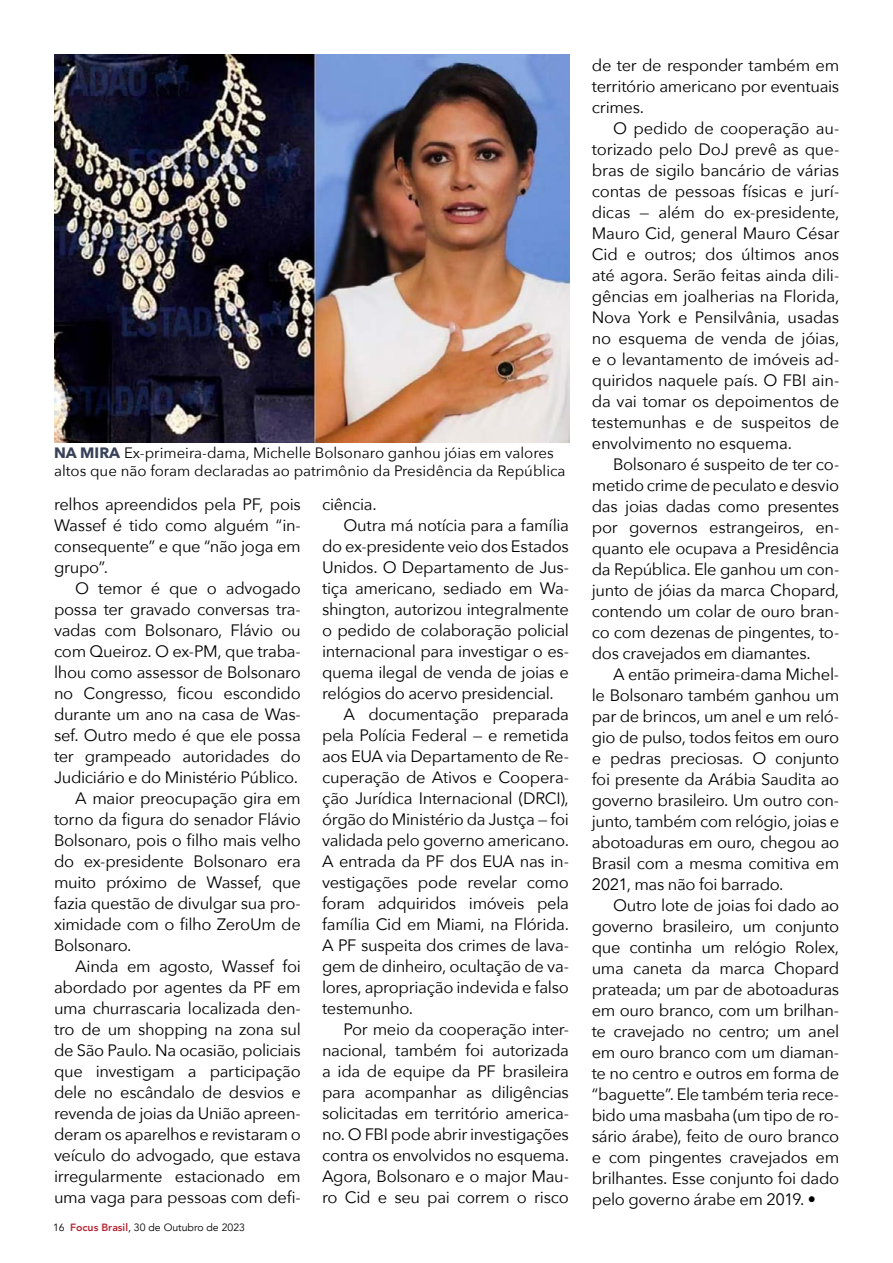
<style>
.page{position:relative;width:893px;height:1263px;background:#fff}
.page>*{position:absolute;margin:0;border:0;box-sizing:border-box;transform-origin:0 0}
.t1{font:16.5px/21px "Avenir Next";letter-spacing:-.02em;color:#000;text-align:justify}
.t2{font:15px/18px "Avenir Next";color:#000}
.t3{font:10.5px "Avenir";color:#000}
.s1{font-weight:700;color:#3a4259}
.s2{font-weight:800;color:#b72735}
</style>
<div class="page">
<img style="left:54px;top:54px;width:516px;height:388px">
<p class="t2" style="left:54px;top:443px;width:513px"><span class="s1">NA MIRA</span> Ex-primeira-dama, Michelle Bolsonaro ganhou jóias em valores altos que não foram declaradas ao patrimônio da Presidência da República</p>
<p class="t1" style="left:54px;top:493px;width:248px">relhos apreendidos pela PF, pois Wassef é tido como alguém “in&shy;consequente” e que “não joga em grupo”.</p>
<p class="t1" style="left:75px;top:577px;width:227px">O temor é que o advogado</p>
<p class="t1" style="left:54px;top:598px;width:248px">possa ter gravado conversas tra-</p>
<p class="t1" style="left:54px;top:619px;width:248px">vadas com Bolsonaro, Flávio ou</p>
<p class="t1" style="left:54px;top:640px;width:248px">com Queiroz. O ex-PM, que traba-</p>
<p class="t1" style="left:54px;top:661px;width:248px">lhou como assessor de Bolsonaro</p>
<p class="t1" style="left:54px;top:682px;width:248px">no Congresso, ficou escondido</p>
<p class="t1" style="left:54px;top:703px;width:248px">durante um ano na casa de Was-</p>
<p class="t1" style="left:54px;top:724px;width:248px">sef. Outro medo é que ele possa</p>
<p class="t1" style="left:54px;top:745px;width:248px">ter grampeado autoridades do</p>
<p class="t1" style="left:54px;top:766px;width:246px">Judiciário e do Ministério Público.</p>
<p class="t1" style="left:75px;top:787px;width:227px">A maior preocupação gira em</p>
<p class="t1" style="left:54px;top:808px;width:248px">torno da figura do senador Flávio</p>
<p class="t1" style="left:54px;top:829px;width:248px">Bolsonaro, pois o filho mais velho</p>
<p class="t1" style="left:54px;top:850px;width:248px">do ex-presidente Bolsonaro era</p>
<p class="t1" style="left:54px;top:871px;width:248px">muito próximo de Wassef, que</p>
<p class="t1" style="left:54px;top:892px;width:248px">fazia questão de divulgar sua pro-</p>
<p class="t1" style="left:54px;top:913px;width:248px">ximidade com o filho ZeroUm de</p>
<p class="t1" style="left:54px;top:934px;width:79px">Bolsonaro.</p>
<p class="t1" style="left:75px;top:955px;width:227px">Ainda em agosto, Wassef foi</p>
<p class="t1" style="left:54px;top:976px;width:248px">abordado por agentes da PF em</p>
<p class="t1" style="left:54px;top:997px;width:248px">uma churrascaria localizada den-</p>
<p class="t1" style="left:54px;top:1018px;width:248px">tro de um shopping na zona sul</p>
<p class="t1" style="left:54px;top:1039px;width:248px">de São Paulo. Na ocasião, policiais</p>
<p class="t1" style="left:54px;top:1060px;width:248px">que investigam a participação</p>
<p class="t1" style="left:54px;top:1081px;width:248px">dele no escândalo de desvios e</p>
<p class="t1" style="left:54px;top:1102px;width:248px">revenda de joias da União apreen-</p>
<p class="t1" style="left:54px;top:1123px;width:248px">deram os aparelhos e revistaram o</p>
<p class="t1" style="left:54px;top:1144px;width:248px">veículo do advogado, que estava</p>
<p class="t1" style="left:54px;top:1165px;width:248px">irregularmente estacionado em</p>
<p class="t1" style="left:54px;top:1186px;width:248px">uma vaga para pessoas com defi-</p>
<p class="t3" style="left:53px;top:1221px;width:193px">16 <span class="s2">Focus Brasil</span>, 30 de Outubro de 2023</p>
<p class="t1" style="left:322px;top:493px;width:56px">ciência.</p>
<p class="t1" style="left:343px;top:514px;width:227px">Outra má notícia para a família</p>
<p class="t1" style="left:322px;top:535px;width:248px">do ex-presidente veio dos Estados</p>
<p class="t1" style="left:322px;top:556px;width:248px">Unidos. O Departamento de Jus-</p>
<p class="t1" style="left:322px;top:577px;width:248px">tiça americano, sediado em Wa-</p>
<p class="t1" style="left:322px;top:598px;width:248px">shington, autorizou integralmente</p>
<p class="t1" style="left:322px;top:619px;width:248px">o pedido de colaboração policial</p>
<p class="t1" style="left:322px;top:640px;width:248px">internacional para investigar o es-</p>
<p class="t1" style="left:322px;top:661px;width:248px">quema ilegal de venda de joias e</p>
<p class="t1" style="left:322px;top:682px;width:233px">relógios do acervo presidencial.</p>
<p class="t1" style="left:343px;top:703px;width:227px">A documentação preparada</p>
<p class="t1" style="left:322px;top:724px;width:248px">pela Polícia Federal — e remetida</p>
<p class="t1" style="left:322px;top:745px;width:248px">aos EUA via Departamento de Re-</p>
<p class="t1" style="left:322px;top:766px;width:248px">cuperação de Ativos e Coopera-</p>
<p class="t1" style="left:322px;top:787px;width:248px">ção Jurídica Internacional (DRCI),</p>
<p class="t1" style="left:322px;top:808px;width:248px">órgão do Ministério da Justça — foi</p>
<p class="t1" style="left:322px;top:829px;width:248px">validada pelo governo americano.</p>
<p class="t1" style="left:322px;top:850px;width:248px">A entrada da PF dos EUA nas in-</p>
<p class="t1" style="left:322px;top:871px;width:248px">vestigações pode revelar como</p>
<p class="t1" style="left:322px;top:892px;width:248px">foram adquiridos imóveis pela</p>
<p class="t1" style="left:322px;top:913px;width:248px">família Cid em Miami, na Flórida.</p>
<p class="t1" style="left:322px;top:934px;width:248px">A PF suspeita dos crimes de lava-</p>
<p class="t1" style="left:322px;top:955px;width:248px">gem de dinheiro, ocultação de va-</p>
<p class="t1" style="left:322px;top:976px;width:248px">lores, apropriação indevida e falso</p>
<p class="t1" style="left:322px;top:997px;width:93px">testemunho.</p>
<p class="t1" style="left:343px;top:1018px;width:227px">Por meio da cooperação inter-</p>
<p class="t1" style="left:322px;top:1039px;width:248px">nacional, também foi autorizada</p>
<p class="t1" style="left:322px;top:1060px;width:248px">a ida de equipe da PF brasileira</p>
<p class="t1" style="left:322px;top:1081px;width:248px">para acompanhar as diligências</p>
<p class="t1" style="left:322px;top:1102px;width:248px">solicitadas em território america-</p>
<p class="t1" style="left:322px;top:1123px;width:248px">no. O FBI pode abrir investigações</p>
<p class="t1" style="left:322px;top:1144px;width:248px">contra os envolvidos no esquema.</p>
<p class="t1" style="left:322px;top:1165px;width:248px">Agora, Bolsonaro e o major Mau-</p>
<p class="t1" style="left:322px;top:1186px;width:248px">ro Cid e seu pai correm o risco</p>
<p class="t1" style="left:592px;top:54px;width:249px">de ter de responder também em território americano por eventuais crimes.</p>
<p class="t1" style="left:592px;top:117px;width:249px;text-indent:21px">O pedido de cooperação au&shy;torizado pelo DoJ prevê as que&shy;bras de sigilo bancário de várias contas de pessoas físicas e jurí&shy;dicas — além do ex-presidente, Mauro Cid, general Mauro César Cid e outros; dos últimos anos até agora. Serão feitas ainda dili&shy;gências em joalherias na Florida, Nova York e Pensilvânia, usadas no esquema de venda de jóias, e o levantamento de imóveis ad&shy;quiridos naquele país. O FBI ain&shy;da vai tomar os depoimentos de testemunhas e de suspeitos de envolvimento no esquema.</p>
<p class="t1" style="left:592px;top:453px;width:249px;text-indent:21px">Bolsonaro é suspeito de ter co&shy;metido crime de peculato e desvio das joias dadas como presentes por governos estrangeiros, en&shy;quanto ele ocupava a Presidência da República. Ele ganhou um con&shy;junto de jóias da marca Chopard, contendo um colar de ouro bran&shy;co com dezenas de pingentes, to&shy;dos cravejados em diamantes.</p>
<p class="t1" style="left:592px;top:663px;width:249px;text-indent:21px">A então primeira-dama Michel&shy;le Bolsonaro também ganhou um par de brincos, um anel e um reló&shy;gio de pulso, todos feitos em ouro e pedras preciosas. O conjunto foi presente da Arábia Saudita ao governo brasileiro. Um outro con&shy;junto, também com relógio, joias e abotoaduras em ouro, chegou ao Brasil com a mesma comitiva em 2021, mas não foi barrado.</p>
<p class="t1" style="left:592px;top:894px;width:249px;text-indent:21px">Outro lote de joias foi dado ao governo brasileiro, um conjunto que continha um relógio Rolex, uma caneta da marca Chopard prateada; um par de abotoaduras em ouro branco, com um brilhan&shy;te cravejado no centro; um anel em ouro branco com um diaman&shy;te no centro e outros em forma de “baguette”. Ele também teria rece&shy;bido uma masbaha (um tipo de ro&shy;sário árabe), feito de ouro branco e com pingentes cravejados em brilhantes. Esse conjunto foi dado pelo governo árabe em 2019. •</p>
</div>
